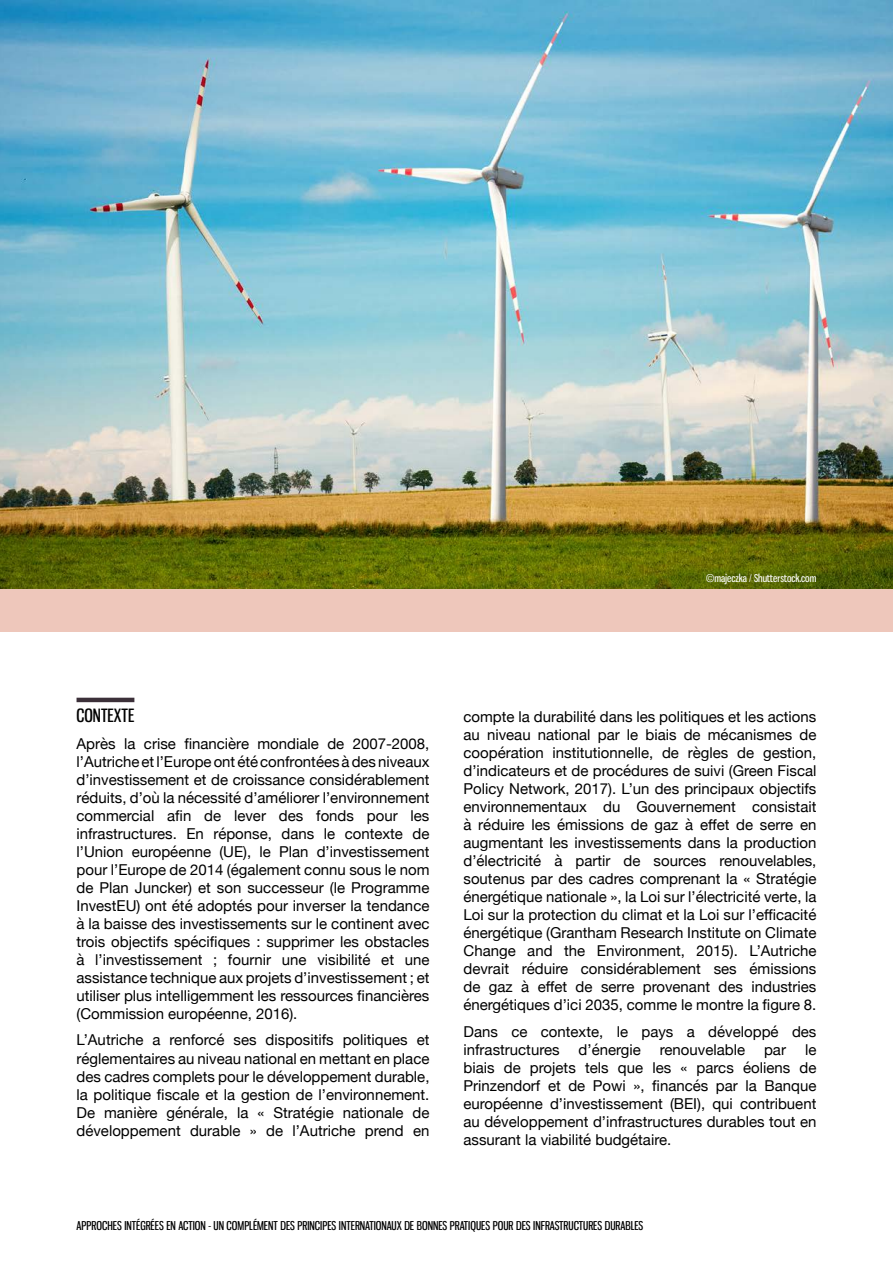
<style>
.page{position:relative;width:893px;height:1263px;background:#fff}
.page>*{position:absolute;margin:0;border:0;box-sizing:border-box;transform-origin:0 0}
.t1{font:18px "Gnuolane Rg";color:#000}
.t2{font:15px/18px "Helvetica Neue";color:#000;text-align:justify}
.t3{font:12px "Gnuolane Rg";color:#000}
.t4{font:10.5px "Gnuolane Rg";color:#fff}
</style>
<div class="page">
<hr style="left:77px;top:698px;width:57px;height:4px;background:#3c3039">
<div style="left:0;top:589px;width:893px;height:42px;background:#eec7bb"></div>
<img style="left:0;top:0;width:893px;height:589px">
<p class="t4" style="left:706px;top:572px;width:112px">©majeczka / Shutterstock.com</p>
<p class="t1" style="left:77px;top:705px;width:59px">CONTEXTE</p>
<p class="t2" style="left:77px;top:735px;width:354px">Après la crise financière mondiale de 2007-2008, l’Autriche et l’Europe ont été confrontées à des niveaux d’investissement et de croissance considérablement réduits, d’où la nécessité d’améliorer l’environnement commercial afin de lever des fonds pour les infrastructures. En réponse, dans le contexte de l’Union européenne (UE), le Plan d’investissement pour l’Europe de 2014 (également connu sous le nom de Plan Juncker) et son successeur (le Programme InvestEU) ont été adoptés pour inverser la tendance à la baisse des investissements sur le continent avec trois objectifs spécifiques : supprimer les obstacles à l’investissement ; fournir une visibilité et une assistance technique aux projets d’investissement ; et utiliser plus intelligemment les ressources financières (Commission européenne, 2016).</p>
<p class="t2" style="left:77px;top:1032px;width:354px">L’Autriche a renforcé ses dispositifs politiques et réglementaires au niveau national en mettant en place des cadres complets pour le développement durable, la politique fiscale et la gestion de l’environnement.<br>De manière générale, la « Stratégie nationale de développement durable » de l’Autriche prend en</p>
<p class="t2" style="left:463px;top:709px;width:354px">compte la durabilité dans les politiques et les actions au niveau national par le biais de mécanismes de coopération institutionnelle, de règles de gestion, d’indicateurs et de procédures de suivi (Green Fiscal Policy Network, 2017). L’un des principaux objectifs environnementaux du Gouvernement consistait à réduire les émissions de gaz à effet de serre en augmentant les investissements dans la production d’électricité à partir de sources renouvelables, soutenus par des cadres comprenant la « Stratégie énergétique nationale », la Loi sur l’électricité verte, la Loi sur la protection du climat et la Loi sur l’efficacité énergétique (Grantham Research Institute on Climate Change and the Environment, 2015). L’Autriche devrait réduire considérablement ses émissions de gaz à effet de serre provenant des industries énergétiques d’ici 2035, comme le montre la figure 8.</p>
<p class="t2" style="left:463px;top:1023px;width:354px">Dans ce contexte, le pays a développé des infrastructures</p>
<p class="t2" style="left:579px;top:1041px;width:64px">d’énergie</p>
<p class="t2" style="left:660px;top:1041px;width:87px">renouvelable</p>
<p class="t2" style="left:764px;top:1041px;width:23px">par</p>
<p class="t2" style="left:463px;top:1041px;width:354px;text-indent:342px">le biais de projets tels que les « parcs éoliens de Prinzendorf et de Powi », financés par la Banque européenne d’investissement (BEI), qui contribuent au développement d’infrastructures durables tout en assurant la viabilité budgétaire.</p>
<p class="t3" style="left:77px;top:1218px;width:568px">APPROCHES INTÉGRÉES EN ACTION - UN COMPLÉMENT DES PRINCIPES INTERNATIONAUX DE BONNES PRATIQUES POUR DES INFRASTRUCTURES DURABLES</p>
</div>
